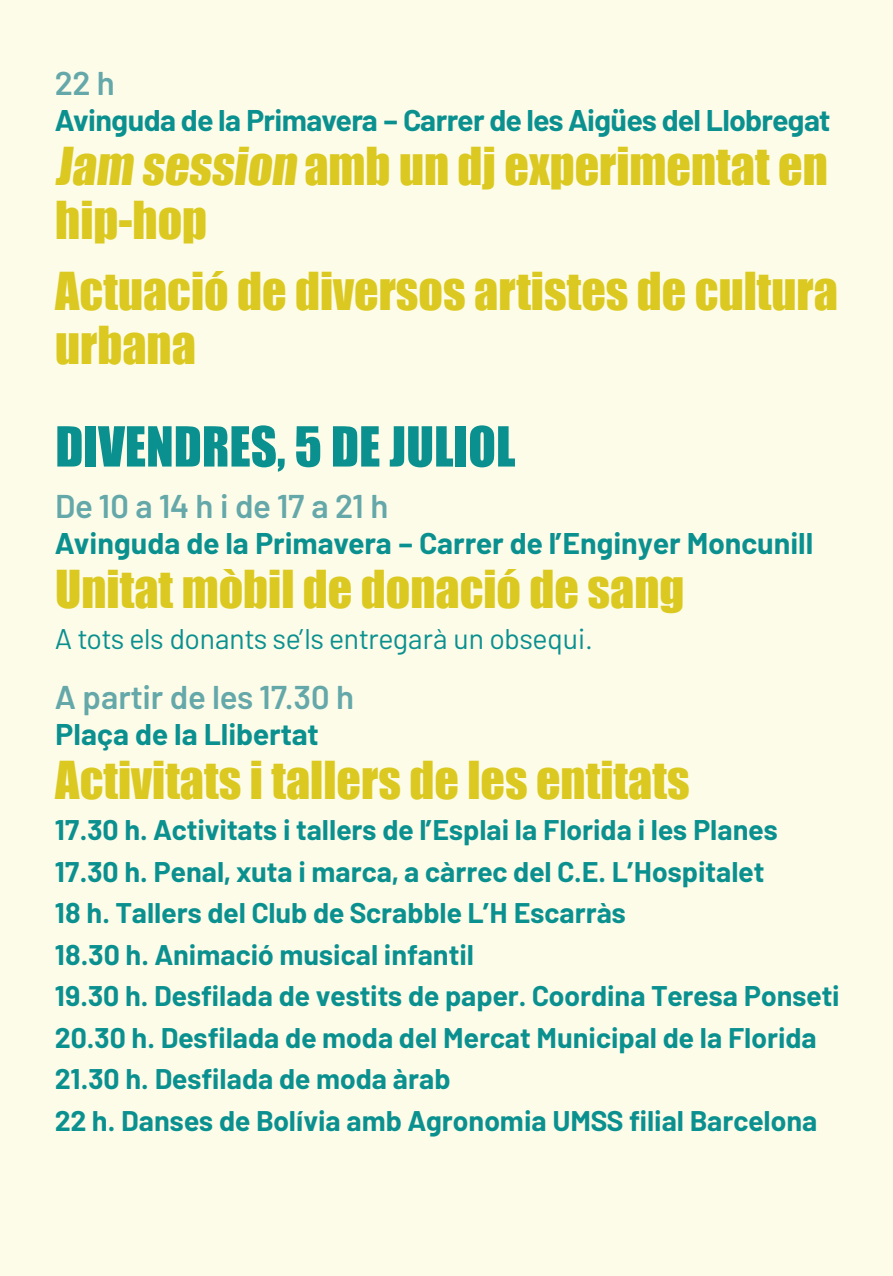
<style>
.page{position:relative;width:893px;height:1276px;background:#fdfce9}
.page>*{position:absolute;margin:0;border:0;box-sizing:border-box;transform-origin:0 0}
.t1{font:51px "Impact";color:#0b9090}
.t2{font:48px/54px "Impact";color:#dbc921}
.t3{font:600 33px "Barlow LH";color:#65a8aa}
.t4{font:700 30px "Barlow LH";color:#0b9090}
.t5{font:700 30px "Barlow LH";letter-spacing:-.02em;color:#0b9090}
.t6{font:700 28.5px/41.4px "Barlow LH";color:#0b9090}
.t7{font:28.5px "Barlow LH";color:#0b9090}
</style>
<div class="page">
<p class="t3" style="left:55px;top:59px;width:61px">22 h</p>
<p class="t5" style="left:55px;top:98px;width:776px">Avinguda de la Primavera – Carrer de les Aigües del Llobregat</p>
<h2 class="t2" style="left:55px;top:138px;width:774px">Jam session amb un dj experimentat en hip-hop</h2>
<h2 class="t2" style="left:55px;top:263px;width:784px">Actuació de diversos artistes de cultura urbana</h2>
<h1 class="t1" style="left:55px;top:407px;width:462px">DIVENDRES, 5 DE JULIOL</h1>
<p class="t3" style="left:55px;top:481px;width:335px">De 10 a 14 h i de 17 a 21 h</p>
<p class="t4" style="left:55px;top:520px;width:760px">Avinguda de la Primavera – Carrer de l’Enginyer Moncunill</p>
<h2 class="t2" style="left:55px;top:560px;width:631px">Unitat mòbil de donació de sang</h2>
<p class="t7" style="left:55px;top:618px;width:539px">A tots els donants se’ls entregarà un obsequi.</p>
<p class="t3" style="left:55px;top:672px;width:300px">A partir de les 17.30 h</p>
<p class="t4" style="left:55px;top:711px;width:265px">Plaça de la Llibertat</p>
<h2 class="t2" style="left:55px;top:751px;width:636px">Activitats i tallers de les entitats</h2>
<p class="t6" style="left:55px;top:807px;width:786px">17.30 h. Activitats i tallers de l’Esplai la Florida i les Planes 17.30 h. Penal, xuta i marca, a càrrec del C.E. L’Hospitalet<br>18 h. Tallers del Club de Scrabble L’H Escarràs<br>18.30 h. Animació musical infantil<br>19.30 h. Desfilada de vestits de paper. Coordina Teresa Ponseti 20.30 h. Desfilada de moda del Mercat Municipal de la Florida 21.30 h. Desfilada de moda àrab<br>22 h. Danses de Bolívia amb Agronomia UMSS filial Barcelona</p>
</div>
